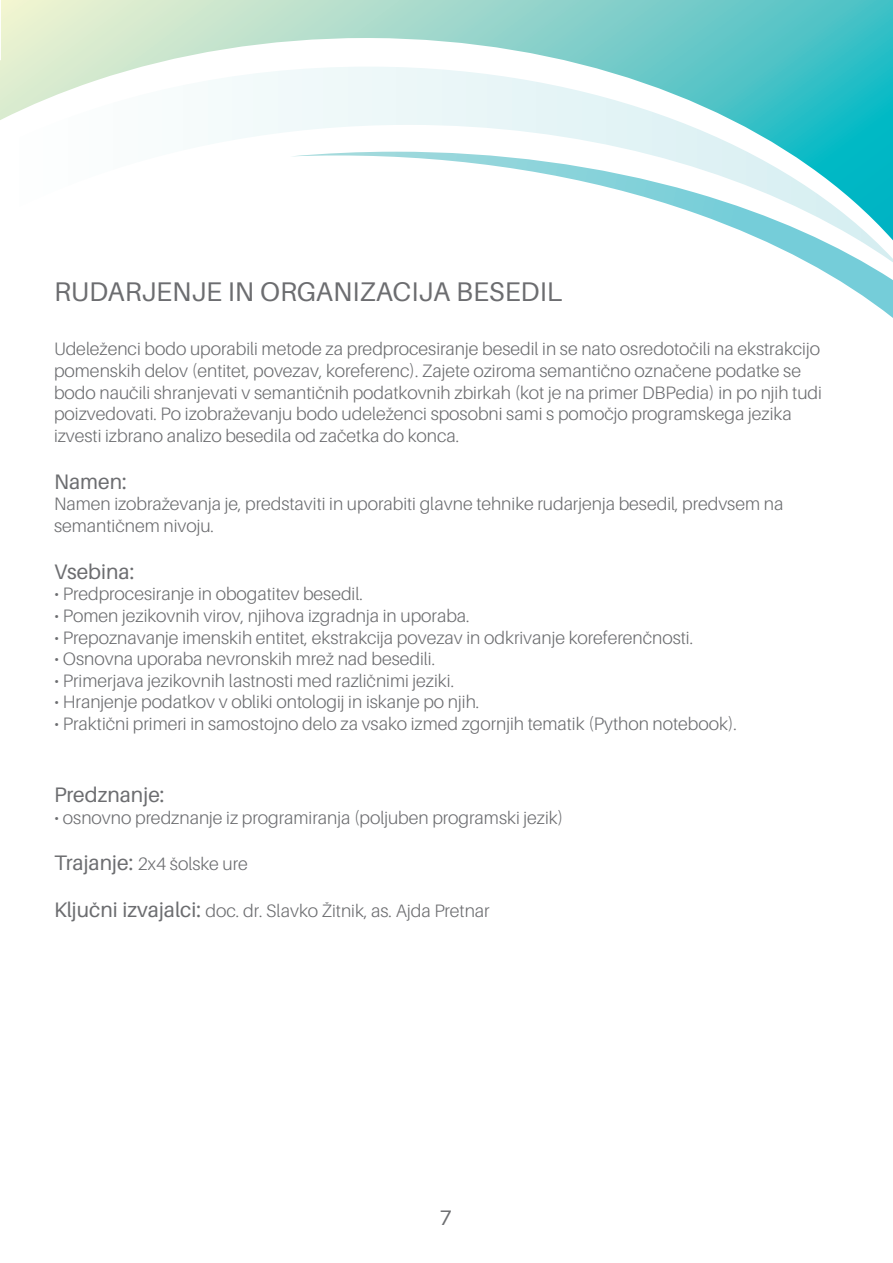
<style>
.page{position:relative;width:893px;height:1263px;background:#fff}
.page>*{position:absolute;margin:0;border:0;box-sizing:border-box;transform-origin:0 0}
.t1{font:27px "Aileron";color:#6c6d70}
.t2{font:21px "Aileron";color:#6c6d70}
.t3{font:300 18px/21.6px "Aileron";color:#6c6d70}
.s1{font-weight:400;font-size:21px}
</style>
<div class="page">
<svg style="left:0;top:0;width:893px;height:120px"></svg>
<svg style="left:4px;top:67px;width:889px;height:85px"></svg>
<svg style="left:292px;top:152px;width:601px;height:166px"></svg>
<p class="t1" style="left:54px;top:277px;width:510px">RUDARJENJE IN ORGANIZACIJA BESEDIL</p>
<p class="t3" style="left:54px;top:339px;width:769px">Udeleženci bodo uporabili metode za predprocesiranje besedil in se nato osredotočili na ekstrakcijo pomenskih delov (entitet, povezav, koreferenc). Zajete oziroma semantično označene podatke se bodo naučili shranjevati v semantičnih podatkovnih zbirkah (kot je na primer DBPedia) in po njih tudi poizvedovati. Po izobraževanju bodo udeleženci sposobni sami s pomočjo programskega jezika izvesti izbrano analizo besedila od začetka do konca.</p>
<p class="t2" style="left:54px;top:470px;width:74px">Namen:</p>
<p class="t3" style="left:54px;top:493px;width:731px">Namen izobraževanja je, predstaviti in uporabiti glavne tehnike rudarjenja besedil, predvsem na semantičnem nivoju.</p>
<p class="t2" style="left:54px;top:560px;width:82px">Vsebina:</p>
<p class="t3" style="left:54px;top:583px;width:310px">• Predprocesiranje in obogatitev besedil.</p>
<p class="t3" style="left:54px;top:605px;width:417px">• Pomen jezikovnih virov, njihova izgradnja in uporaba.</p>
<p class="t3" style="left:54px;top:627px;width:641px">• Prepoznavanje imenskih entitet, ekstrakcija povezav in odkrivanje koreferenčnosti.</p>
<p class="t3" style="left:54px;top:648px;width:383px">• Osnovna uporaba nevronskih mrež nad besedili.</p>
<p class="t3" style="left:54px;top:670px;width:402px">• Primerjava jezikovnih lastnosti med različnimi jeziki.</p>
<p class="t3" style="left:54px;top:691px;width:427px">• Hranjenje podatkov v obliki ontologij in iskanje po njih.</p>
<p class="t3" style="left:54px;top:713px;width:684px">• Praktični primeri in samostojno delo za vsako izmed zgornjih tematik (Python notebook).</p>
<p class="t2" style="left:54px;top:783px;width:112px">Predznanje:</p>
<p class="t3" style="left:54px;top:807px;width:511px">• osnovno predznanje iz programiranja (poljuben programski jezik)</p>
<p class="t3" style="left:54px;top:853px;width:195px"><span class="s1">Trajanje:</span> 2x4 šolske ure</p>
<p class="t3" style="left:54px;top:900px;width:437px"><span class="s1">Ključni izvajalci:</span> doc. dr. Slavko Žitnik, as. Ajda Pretnar</p>
<p class="t2" style="left:440px;top:1206px;width:14px">7</p>
</div>
